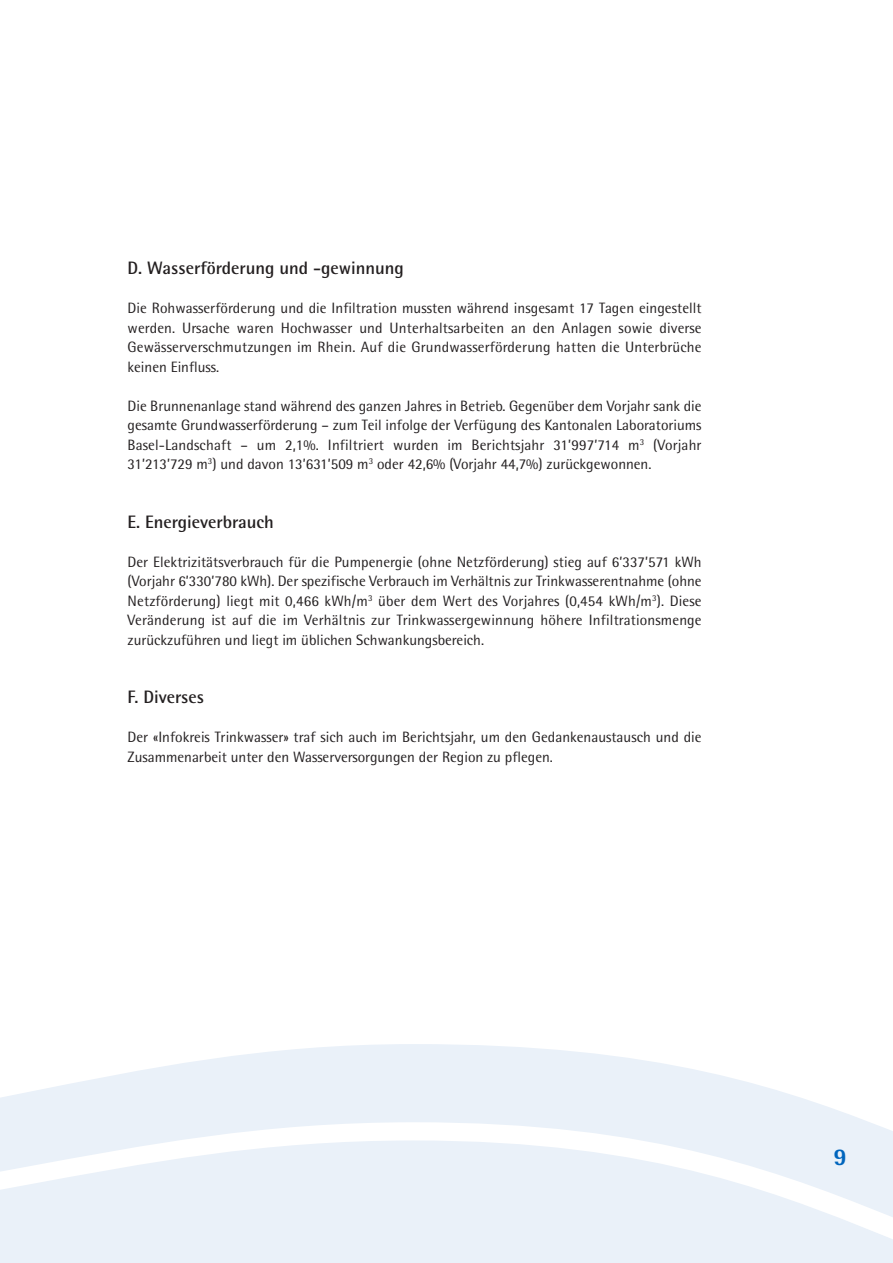
<style>
.page{position:relative;width:893px;height:1263px;background:#fff}
.page>*{position:absolute;margin:0;border:0;box-sizing:border-box;transform-origin:0 0}
.t1{font:800 24px "Rotis Semi Sans";color:#0065bd}
.t2{font:700 18px "Rotis Semi Sans";color:#231f20}
.t3{font:15px/19.5px "Rotis Semi Sans";color:#231f20;text-align:justify}
</style>
<div class="page">
<svg style="left:0;top:1044px;width:863px;height:76px;fill:#eaf1f9"></svg>
<svg style="left:0;top:1120px;width:893px;height:143px;background:#ecf2f9"></svg>
<p class="t2" style="left:128px;top:262px;width:278px">D. Wasserförderung und -gewinnung</p>
<p class="t3" style="left:128px;top:300px;width:576px">Die Rohwasserförderung und die Infiltration mussten während insgesamt 17 Tagen eingestellt werden. Ursache waren Hochwasser und Unterhaltsarbeiten an den Anlagen sowie diverse Gewässerverschmutzungen im Rhein. Auf die Grundwasserförderung hatten die Unterbrüche keinen Einfluss.</p>
<p class="t3" style="left:128px;top:397px;width:576px">Die Brunnenanlage stand während des ganzen Jahres in Betrieb. Gegenüber dem Vorjahr sank die gesamte Grundwasserförderung – zum Teil infolge der Verfügung des Kantonalen Laboratoriums Basel-Landschaft – um 2,1%. Infiltriert wurden im Berichtsjahr 31’997’714 m<sup>3</sup> (Vorjahr 31’213’729 m<sup>3</sup>) und davon 13’631’509 m<sup>3</sup> oder 42,6% (Vorjahr 44,7%) zurückgewonnen.</p>
<p class="t2" style="left:128px;top:515px;width:148px">E. Energieverbrauch</p>
<p class="t3" style="left:128px;top:553px;width:576px">Der Elektrizitätsverbrauch für die Pumpenergie (ohne Netzförderung) stieg auf 6’337’571 kWh (Vorjahr 6’330’780 kWh). Der spezifische Verbrauch im Verhältnis zur Trinkwasserentnahme (ohne Netzförderung) liegt mit 0,466 kWh/m<sup>3</sup> über dem Wert des Vorjahres (0,454 kWh/m<sup>3</sup>). Diese Veränderung ist auf die im Verhältnis zur Trinkwassergewinnung höhere Infiltrationsmenge zurückzuführen und liegt im üblichen Schwankungsbereich.</p>
<p class="t2" style="left:128px;top:691px;width:78px">F. Diverses</p>
<p class="t3" style="left:128px;top:729px;width:576px">Der «Infokreis Trinkwasser» traf sich auch im Berichtsjahr, um den Gedankenaustausch und die<br>Zusammenarbeit unter den Wasserversorgungen der Region zu pflegen.</p>
<h1 class="t1" style="left:833px;top:1148px;width:15px">9</h1>
</div>
